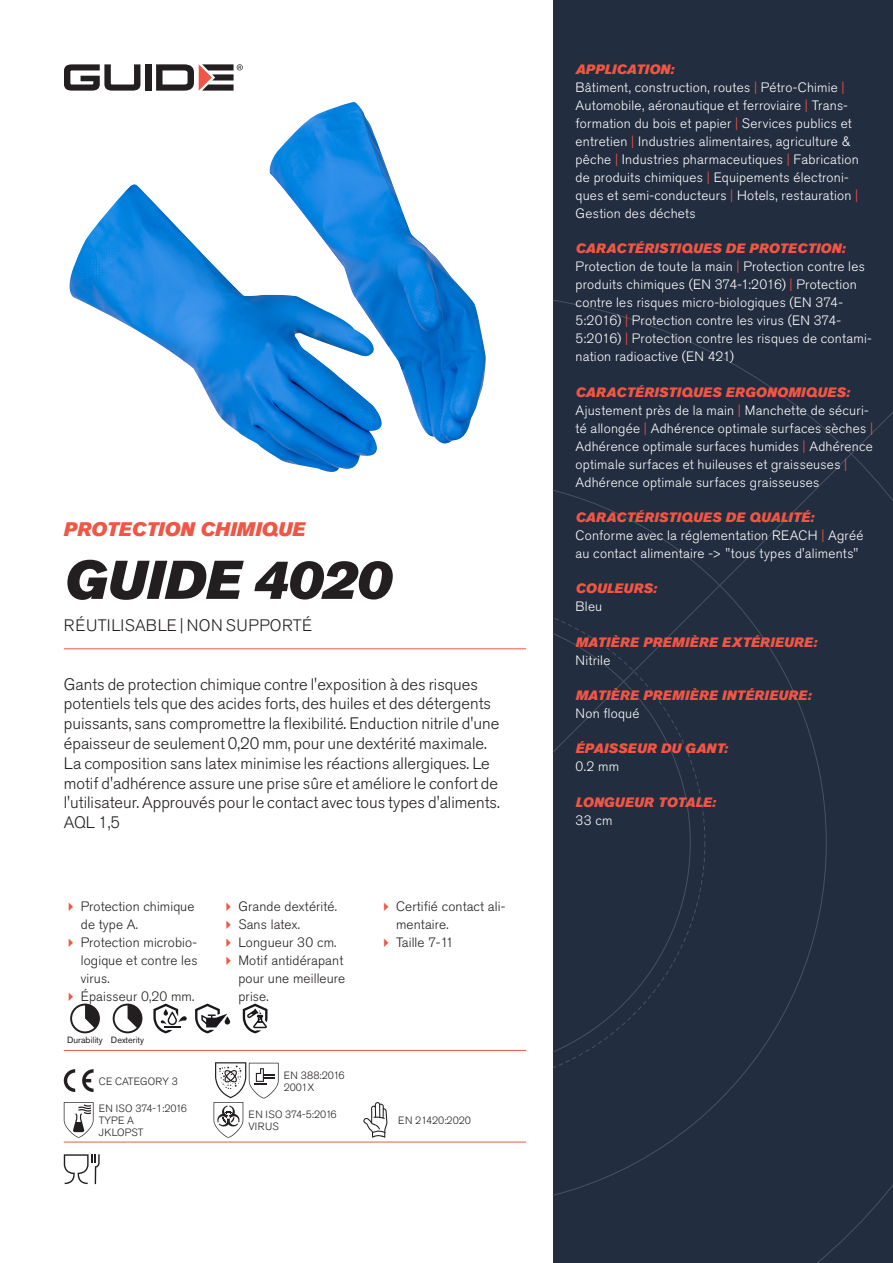
<style>
.page{position:relative;width:893px;height:1263px;background:#fff}
.page>*{position:absolute;margin:0;border:0;box-sizing:border-box;transform-origin:0 0}
.Rubrik{font:italic 54px "Akzidenz Grotesk Pro Super";color:#231f20}
.Överrubrik{font:italic 19.5px "Akzidenz Grotesk Pro Super";letter-spacing:.005em;color:#f05545}
.Ingress{font:300 16.5px/19.8px "Akzidenz Grotesk Pro";color:#231f20}
.Product_-_AltSegment{font:300 16.5px "Akzidenz Grotesk Pro";letter-spacing:.03em;color:#231f20}
.Produkt_-_Brödtext{font:300 13.5px/18px "Akzidenz Grotesk Pro";letter-spacing:.02em;color:#fff}
.t1{font:300 13.5px/18px "Akzidenz Grotesk Pro";letter-spacing:.01em;color:#231f20}
.Produkt_-_Namn{font:italic 13.5px "Akzidenz Grotesk Pro Super";letter-spacing:.015em;color:#f05545}
.t2{font:300 10.5px "Akzidenz Grotesk Pro";color:#231f20}
.t3{font:300 10.5px "Akzidenz Grotesk Pro";letter-spacing:.02em;color:#231f20}
.Produkt_-_Egenskaper{font:9px "Akzidenz Grotesk Pro";color:#231f20}
.s1{color:#f05545}
</style>
<div class="page">
<div style="left:145px;top:64px;width:7px;height:27px;background:#231f20"></div>
<svg style="left:156px;top:64px;width:87px;height:27px"></svg>
<svg style="left:64px;top:64px;width:76px;height:27px"></svg>
<div style="left:553px;top:0;width:340px;height:1263px;background:#222d3f"></div>
<svg style="left:553px;top:300px;width:340px;height:963px"></svg>
<hr style="left:64px;top:1050px;width:462px;height:1px;background:#f05545">
<hr style="left:64px;top:1142px;width:462px;height:1px;background:#f05545">
<svg style="left:113px;top:1003px;width:29px;height:30px"></svg>
<svg style="left:153px;top:1003px;width:34px;height:30px"></svg>
<svg style="left:195px;top:1003px;width:35px;height:30px"></svg>
<svg style="left:243px;top:1003px;width:24px;height:30px"></svg>
<svg style="left:64px;top:1069px;width:11px;height:23px"></svg>
<svg style="left:82px;top:1069px;width:12px;height:23px"></svg>
<svg style="left:64px;top:1102px;width:30px;height:36px"></svg>
<svg style="left:214px;top:1063px;width:65px;height:75px"></svg>
<svg style="left:363px;top:1102px;width:24px;height:36px"></svg>
<svg style="left:64px;top:1154px;width:36px;height:30px"></svg>
<img style="left:69px;top:102px;width:417px;height:370px">
<hr style="left:64px;top:648px;width:462px;height:1px;background:#f05545">
<svg style="left:70px;top:1003px;width:30px;height:30px"></svg>
<p class="Överrubrik" style="left:64px;top:517px;width:243px">PROTECTION CHIMIQUE</p>
<p class="Rubrik" style="left:64px;top:545px;width:329px">GUIDE 4020</p>
<p class="Product_-_AltSegment" style="left:64px;top:615px;width:250px">RÉUTILISABLE | NON SUPPORTÉ</p>
<p class="Ingress" style="left:64px;top:674px;width:438px">Gants de protection chimique contre l'exposition à des risques potentiels tels que des acides forts, des huiles et des détergents puissants, sans compromettre la flexibilité. Enduction nitrile d'une épaisseur de seulement 0,20 mm, pour une dextérité maximale.<br>La composition sans latex minimise les réactions allergiques. Le motif d'adhérence assure une prise sûre et améliore le confort de l'utilisateur. Approuvés pour le contact avec tous types d'aliments.<br>AQL 1,5</p>
<p class="t1" style="left:81px;top:897px;width:115px">Protection chimique de type A.</p>
<p class="t1" style="left:81px;top:933px;width:118px;text-align:justify">Protection microbio&shy;logique et contre les virus.</p>
<p class="t1" style="left:81px;top:987px;width:115px">Épaisseur 0,20 mm.</p>
<p class="Produkt_-_Egenskaper" style="left:67px;top:1034px;width:37px">Durability</p>
<p class="Produkt_-_Egenskaper" style="left:111px;top:1034px;width:35px">Dexterity</p>
<p class="t2" style="left:99px;top:1074px;width:81px">CE CATEGORY 3</p>
<p class="t2" style="left:99px;top:1101px;width:90px">EN ISO 374-1:2016</p>
<p class="t2" style="left:99px;top:1113px;width:37px">TYPE A</p>
<p class="t3" style="left:99px;top:1125px;width:46px">JKLOPST</p>
<p class="t1" style="left:238px;top:897px;width:100px">Grande dextérité.</p>
<p class="t1" style="left:238px;top:915px;width:63px">Sans latex.</p>
<p class="t1" style="left:238px;top:933px;width:100px">Longueur 30 cm.</p>
<p class="t1" style="left:238px;top:951px;width:108px">Motif antidérapant pour une meilleure prise.</p>
<p class="t2" style="left:284px;top:1068px;width:62px">EN 388:2016</p>
<p class="t2" style="left:284px;top:1080px;width:32px">2001X</p>
<p class="t2" style="left:248px;top:1107px;width:90px">EN ISO 374-5:2016</p>
<p class="t2" style="left:248px;top:1119px;width:32px">VIRUS</p>
<p class="t1" style="left:396px;top:897px;width:111px">Certifié contact ali&shy;mentaire.</p>
<p class="t1" style="left:396px;top:933px;width:59px">Taille 7-11</p>
<p class="t2" style="left:398px;top:1113px;width:74px">EN 21420:2020</p>
<p class="Produkt_-_Namn" style="left:576px;top:60px;width:100px">APPLICATION:</p>
<p class="Produkt_-_Brödtext" style="left:576px;top:78px;width:285px">Bâtiment, construction, routes <span class="s1">|</span> Pétro-Chimie <span class="s1">| </span>Automobile, aéronautique et ferroviaire <span class="s1">|</span> Trans&shy;formation du bois et papier <span class="s1">|</span> Services publics et entretien <span class="s1">|</span> Industries alimentaires, agriculture &amp; pêche <span class="s1">|</span> Industries pharmaceutiques <span class="s1">|</span> Fabrication de produits chimiques <span class="s1">|</span> Equipements électroni&shy;ques et semi-conducteurs <span class="s1">|</span> Hotels, restauration <span class="s1">| </span>Gestion des déchets</p>
<p class="Produkt_-_Namn" style="left:576px;top:240px;width:271px">CARACTÉRISTIQUES DE PROTECTION:</p>
<p class="Produkt_-_Brödtext" style="left:576px;top:258px;width:298px">Protection de toute la main <span class="s1">|</span> Protection contre les produits chimiques (EN 374-1:2016) <span class="s1">|</span> Protection contre les risques micro-biologiques (EN 374- 5:2016) <span class="s1">|</span> Protection contre les virus (EN 374- 5:2016) <span class="s1">|</span> Protection contre les risques de contami&shy;nation radioactive (EN 421)</p>
<p class="Produkt_-_Namn" style="left:576px;top:383px;width:276px">CARACTÉRISTIQUES ERGONOMIQUES:</p>
<p class="Produkt_-_Brödtext" style="left:576px;top:401px;width:299px">Ajustement près de la main <span class="s1">|</span> Manchette de sécuri&shy;té allongée <span class="s1">|</span> Adhérence optimale surfaces sèches <span class="s1">| </span>Adhérence optimale surfaces humides <span class="s1">|</span> Adhérence optimale surfaces et huileuses et graisseuses <span class="s1">| </span>Adhérence optimale surfaces graisseuses</p>
<p class="Produkt_-_Namn" style="left:576px;top:508px;width:240px">CARACTÉRISTIQUES DE QUALITÉ:</p>
<p class="Produkt_-_Brödtext" style="left:576px;top:526px;width:289px">Conforme avec la réglementation REACH <span class="s1">|</span> Agréé au contact alimentaire -&gt; "tous types d'aliments"</p>
<p class="Produkt_-_Namn" style="left:576px;top:580px;width:83px">COULEURS:</p>
<p class="Produkt_-_Brödtext" style="left:576px;top:598px;width:28px">Bleu</p>
<p class="Produkt_-_Namn" style="left:576px;top:633px;width:243px">MATIÈRE PREMIÈRE EXTÉRIEURE:</p>
<p class="Produkt_-_Brödtext" style="left:576px;top:651px;width:36px">Nitrile</p>
<p class="Produkt_-_Namn" style="left:576px;top:686px;width:237px">MATIÈRE PREMIÈRE INTÉRIEURE:</p>
<p class="Produkt_-_Brödtext" style="left:576px;top:704px;width:65px">Non floqué</p>
<p class="Produkt_-_Namn" style="left:576px;top:740px;width:154px">ÉPAISSEUR DU GANT:</p>
<p class="Produkt_-_Brödtext" style="left:576px;top:758px;width:45px">0.2 mm</p>
<p class="Produkt_-_Namn" style="left:576px;top:793px;width:142px">LONGUEUR TOTALE:</p>
<p class="Produkt_-_Brödtext" style="left:576px;top:811px;width:38px">33 cm</p>
</div>
